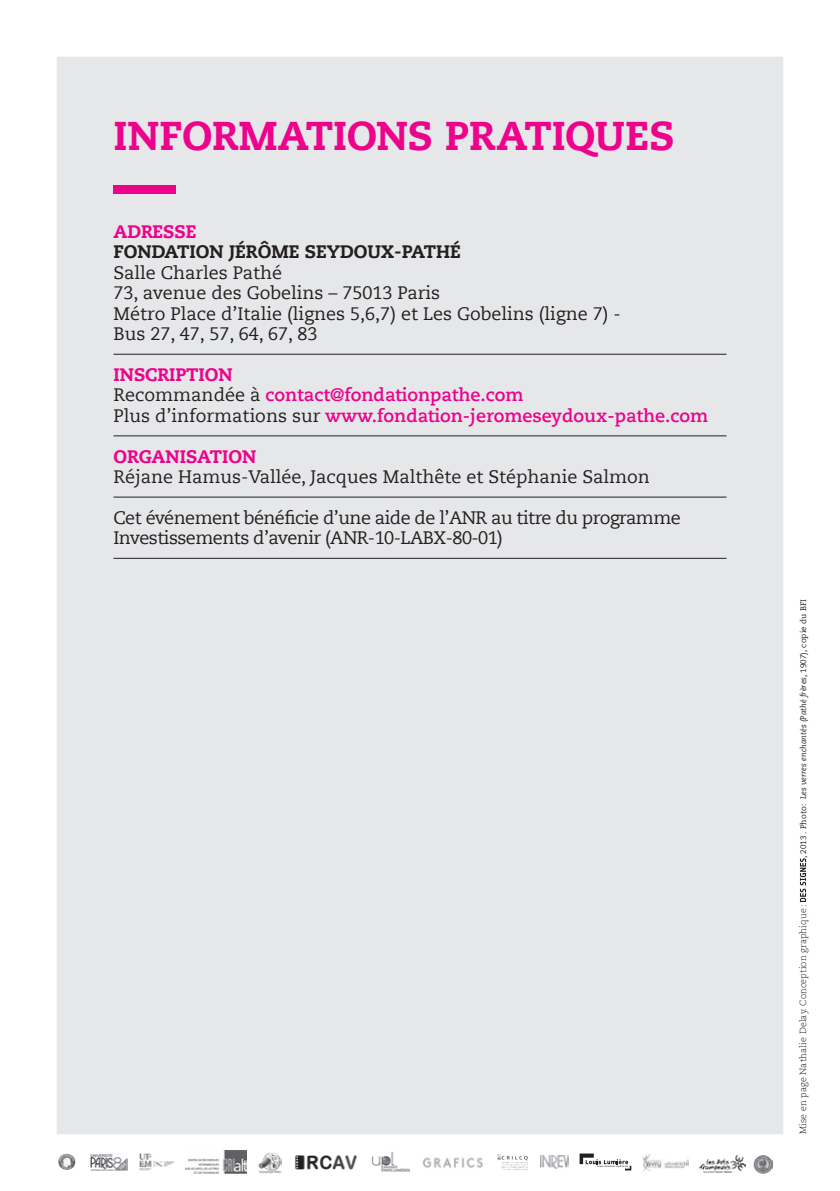
<style>
.page{position:relative;width:840px;height:1191px;background:#fff}
.page>*{position:absolute;margin:0;border:0;box-sizing:border-box;transform-origin:0 0}
.t1{font:800 40px "Caecilia Com 85";letter-spacing:-.005em;color:#ed028c}
.t2{font:18px/20.4px "Caecilia Com 55 Roman";color:#231f20}
.t3{font:18px/20.4px "Caecilia Com 55 Roman";letter-spacing:-.03em;color:#231f20}
.t4{font:700 18px/20.4px "Caecilia Com 75";color:#ed028c}
.t5{font:800 18px "Caecilia Com 85";letter-spacing:-.005em;color:#ed028c}
.t6{font:800 18px "Caecilia Com 85";color:#231f20}
.t7{font:300 9px "Caecilia Com 45";letter-spacing:.01em;color:#231f20}
.t8{font:italic 8px "Caecilia Com 56";letter-spacing:.01em;color:#231f20}
.s1{font-family:"Caecilia Com 55 Roman";font-weight:400;color:#231f20}
.s2{font-family:"Caecilia Com 55 Roman";font-style:normal}
</style>
<div class="page">
<div style="left:57px;top:57px;width:725px;height:1077px;background:#e6e7e9"></div>
<div style="left:113px;top:185px;width:63px;height:8px;background:#ed028c"></div>
<svg style="left:799px;top:858px;width:6px;height:44px"></svg>
<hr style="left:113px;top:354px;width:613px;height:1px;background:#231f20">
<hr style="left:113px;top:435px;width:613px;height:1px;background:#231f20">
<hr style="left:113px;top:496px;width:613px;height:1px;background:#231f20">
<hr style="left:113px;top:558px;width:613px;height:1px;background:#231f20">
<img style="left:58px;top:1153px;width:18px;height:17px">
<img style="left:90px;top:1154px;width:38px;height:16px">
<img style="left:139px;top:1153px;width:35px;height:17px">
<img style="left:185px;top:1150px;width:61px;height:23px">
<img style="left:258px;top:1152px;width:23px;height:21px">
<img style="left:294px;top:1155px;width:63px;height:15px">
<img style="left:371px;top:1151px;width:38px;height:21px">
<img style="left:423px;top:1157px;width:60px;height:11px">
<img style="left:497px;top:1154px;width:31px;height:16px">
<img style="left:540px;top:1155px;width:28px;height:13px">
<svg style="left:579px;top:1153px;width:52px;height:17px"></svg>
<img style="left:642px;top:1153px;width:46px;height:18px">
<img style="left:699px;top:1155px;width:46px;height:17px">
<img style="left:753px;top:1155px;width:19px;height:18px">
<h1 class="t1" style="left:113px;top:108px;width:562px">INFORMATIONS PRATIQUES</h1>
<p class="t5" style="left:113px;top:219px;width:84px">ADRESSE</p>
<p class="t6" style="left:113px;top:240px;width:349px">FONDATION JÉRÔME SEYDOUX-PATHÉ</p>
<p class="t2" style="left:113px;top:262px;width:508px">Salle Charles Pathé<br>73, avenue des Gobelins – 75013 Paris<br>Métro Place d’Italie (lignes 5,6,7) et Les Gobelins (ligne 7) - Bus 27, 47, 57, 64, 67, 83</p>
<p class="t5" style="left:113px;top:362px;width:121px">INSCRIPTION</p>
<p class="t4" style="left:113px;top:384px;width:596px"><span class="s1">Recommandée à</span> contact@fondationpathe.com<br><span class="s1">Plus d’informations sur</span> www.fondation-jeromeseydoux-pathe.com</p>
<p class="t5" style="left:113px;top:444px;width:144px">ORGANISATION</p>
<p class="t2" style="left:113px;top:466px;width:537px">Réjane Hamus-Vallée, Jacques Malthête et Stéphanie Salmon</p>
<p class="t3" style="left:113px;top:507px;width:568px">Cet événement bénéficie d’une aide de l’ANR au titre du programme<br>Investissements d’avenir (ANR-10-LABX-80-01)</p>
<p class="t8" style="left:797px;top:858px;width:261px;rotate:-90deg"><span class="s2">, 2013 . Photo:</span> Les verres enchantés (Pathé frères, <span class="s2">1907), copie du BFI</span></p>
<p class="t7" style="left:796px;top:1134px;width:231px;rotate:-90deg">Mise en page Nathalie Delay. Conception graphique :</p>
</div>
